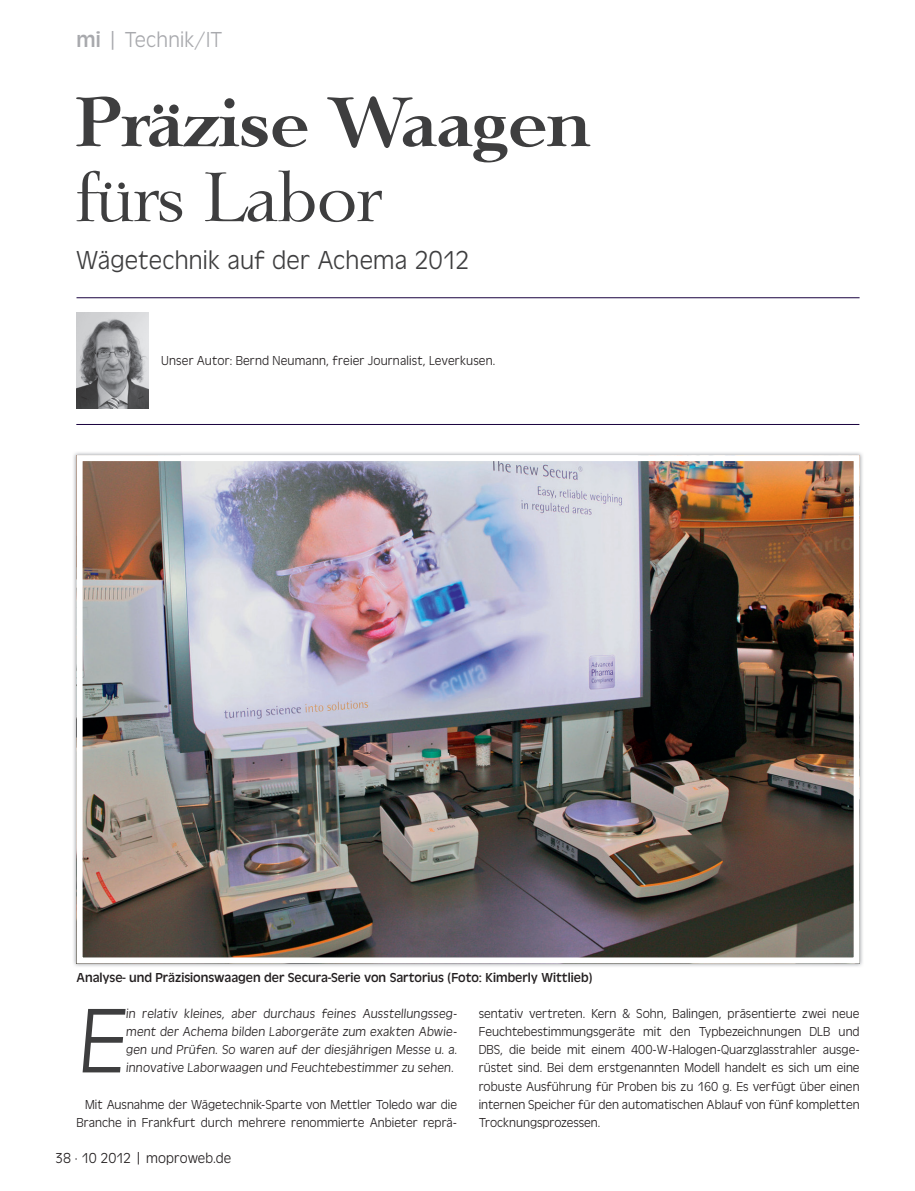
<style>
.page{position:relative;width:915px;height:1191px;background:#fff}
.page>*{position:absolute;margin:0;border:0;box-sizing:border-box;transform-origin:0 0}
.t1{font:300 95.1px "Antigone";color:#3e3e3f}
.t2{font:700 67.5px "Lingwood Serial";color:#3e3e3f}
.t3{font:67.5px "Lingwood Serial";color:#3e3e3f}
.t4{font:300 27px "Antigone";letter-spacing:.005em;color:#3e3e3f}
.t5{font:300 22.5px "Antigone";letter-spacing:.01em;color:#a8a9ad}
.t6{font:300 15px "Antigone";letter-spacing:-.005em;color:#231f20}
.t7{font:300 13.5px/18.1px "Antigone";color:#231f20;text-align:justify}
.t8{font:13.5px "Antigone";color:#231f20}
.s1{font-weight:400}
</style>
<div class="page">
<hr style="left:76px;top:297px;width:783px;height:1px;background:#19023f">
<hr style="left:76px;top:424px;width:783px;height:1px;background:#19023f">
<img style="left:76px;top:313px;width:73px;height:95px">
<img style="left:73px;top:452px;width:790px;height:515px">
<img style="left:84px;top:462px;width:768px;height:494px">
<div style="left:77px;top:455px;width:782px;height:508px;border:6px solid #fff"></div>
<h3 class="t5" style="left:77px;top:28px;width:148px"><span class="s1">mi</span> | Technik/IT</h3>
<h2 class="t2" style="left:76px;top:78px;width:515px">Präzise Waagen</h2>
<h2 class="t3" style="left:76px;top:154px;width:307px">fürs Labor</h2>
<h3 class="t4" style="left:76px;top:246px;width:394px">Wägetechnik auf der Achema 2012</h3>
<p class="t7" style="left:161px;top:352px;width:335px">Unser Autor: Bernd Neumann, freier Journalist, Leverkusen.</p>
<p class="t8" style="left:77px;top:969px;width:517px">Analyse- und Präzisionswaagen der Secura-Serie von Sartorius (Foto: Kimberly Wittlieb)</p>
<h1 class="t1" style="left:77px;top:991px;width:60px">E</h1>
<p class="t7" style="left:126px;top:1004px;width:334px">in relativ kleines, aber durchaus feines Ausstellungsseg&shy;ment der Achema bilden Laborgeräte zum exakten Abwie&shy;gen und Prüfen. So waren auf der diesjährigen Messe u. a. innovative Laborwaagen und Feuchtebestimmer zu sehen.</p>
<p class="t7" style="left:77px;top:1095px;width:382px;text-align:right">Mit Ausnahme der Wägetechnik-Sparte von Mettler Toledo war die<br>Branche in Frankfurt durch mehrere renommierte Anbieter reprä-</p>
<p class="t7" style="left:478px;top:1004px;width:382px">sentativ vertreten. Kern &amp; Sohn, Balingen, präsentierte zwei neue Feuchtebestimmungsgeräte mit den Typbezeichnungen DLB und DBS, die beide mit einem 400-W-Halogen-Quarzglasstrahler ausge&shy;rüstet sind. Bei dem erstgenannten Modell handelt es sich um eine robuste Ausführung für Proben bis zu 160 g. Es verfügt über einen internen Speicher für den automatischen Ablauf von fünf kompletten Trocknungsprozessen.</p>
<p class="t6" style="left:55px;top:1150px;width:177px">38 · 10 2012 | moproweb.de</p>
</div>
